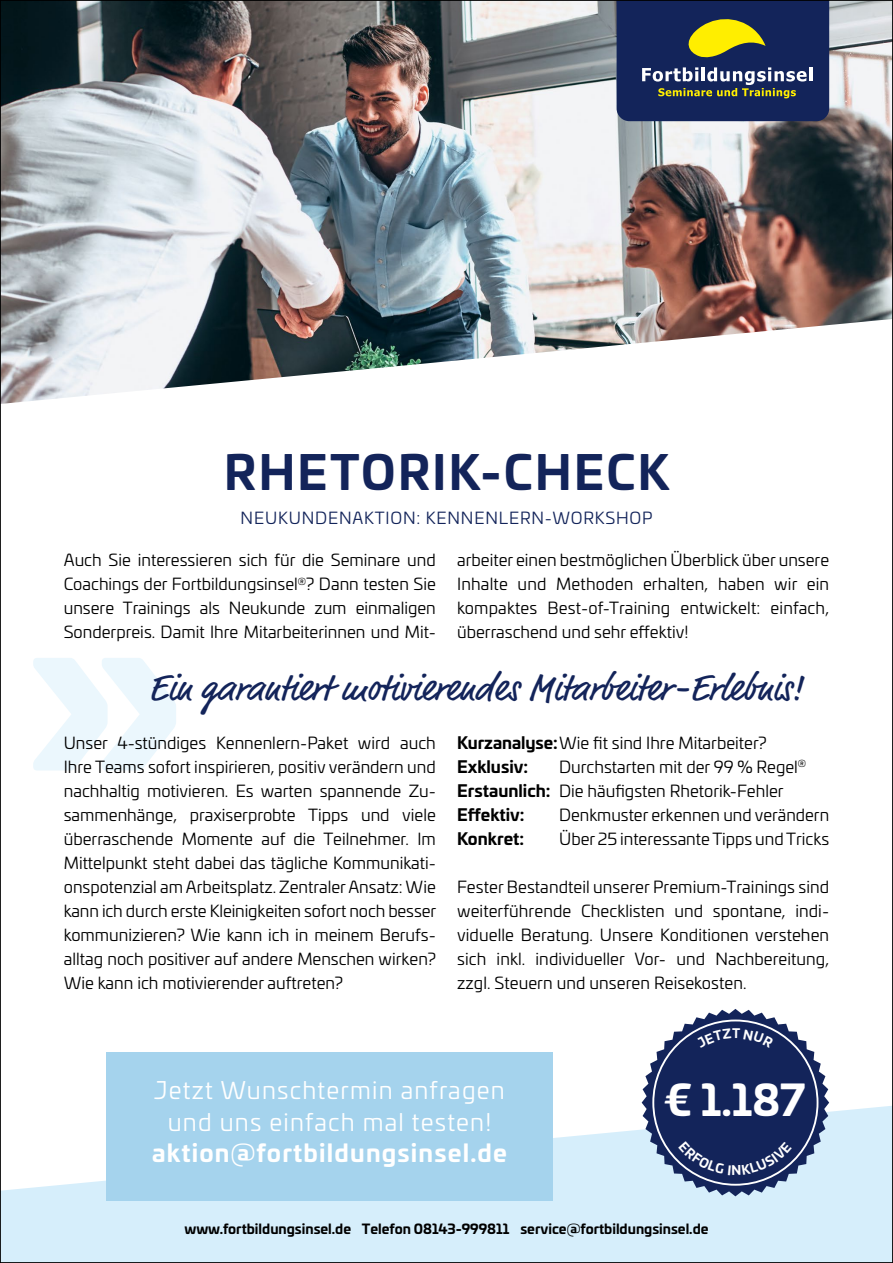
<style>
.page{position:relative;width:893px;height:1263px;background:#fff}
.page>*{position:absolute;margin:0;border:0;box-sizing:border-box;transform-origin:0 0}
.t1{font:700 277.5px "Univia Pro";color:#ebf7fd}
.t2{font:700 46.5px "Univia Pro";letter-spacing:.05em;color:#13245a}
.t3{font:700 42px "Univia Pro";color:#fff}
.t4{font:37.5px "Market Pro";color:#13245a}
.t5{font:24px/31.5px "Univia Pro";letter-spacing:.05em;color:#fff;text-align:center}
.t6{font:700 24px "Univia Pro";letter-spacing:.05em;color:#fff}
.t7{font:16.5px/24px "Univia Pro";color:#000;text-align:justify}
.t8{font:16.5px "Univia Pro";letter-spacing:.05em;color:#13245a}
.t9{font:700 16.5px "Univia Pro";color:#000}
.t10{font:700 13.5px "Univia Pro";color:#000}
.s1{font-weight:700}
</style>
<div class="page">
<svg style="left:2px;top:1106px;width:889px;height:155px;fill:#d6eefb"></svg>
<img style="left:2px;top:2px;width:889px;height:402px">
<div style="left:106px;top:1052px;width:447px;height:149px;background:#a5d3ed"></div>
<svg style="left:617px;top:2px;width:212px;height:119px"></svg>
<svg style="left:642px;top:1009px;width:187px;height:187px"></svg>
<h2 class="t2" style="left:224px;top:435px;width:447px">RHETORIK-CHECK</h2>
<p class="t8" style="left:241px;top:505px;width:414px">NEUKUNDENAKTION: KENNENLERN-WORKSHOP</p>
<p class="t7" style="left:64px;top:547px;width:374px">Auch Sie interessieren sich für die Seminare und Coachings der Fortbildungsinsel<sup>®</sup>? Dann testen Sie unsere Trainings als Neukunde zum einmaligen Sonderpreis. Damit Ihre Mitarbeiterinnen und Mit-</p>
<p class="t7" style="left:457px;top:547px;width:374px">arbeiter einen bestmöglichen Überblick über unsere Inhalte und Methoden erhalten, haben wir ein kompaktes Best-of-Training entwickelt: einfach, überraschend und sehr effektiv!</p>
<h1 class="t1" style="left:21px;top:495px;width:166px">»</h1>
<h3 class="t4" style="left:149px;top:662px;width:655px">Ein garantiert motivierendes Mitarbeiter-Erlebnis!</h3>
<p class="t7" style="left:64px;top:730px;width:374px">Unser 4-stündiges Kennenlern-Paket wird auch Ihre Teams sofort inspirieren, positiv verändern und nachhaltig motivieren. Es warten spannende Zu&shy;sammenhänge, praxiserprobte Tipps und viele überraschende Momente auf die Teilnehmer. Im Mittelpunkt steht dabei das tägliche Kommunikati&shy;onspotenzial am Arbeitsplatz. Zentraler Ansatz: Wie kann ich durch erste Kleinigkeiten sofort noch besser kommunizieren? Wie kann ich in meinem Berufs&shy;alltag noch positiver auf andere Menschen wirken?<br>Wie kann ich motivierender auftreten?</p>
<p class="t7" style="left:457px;top:730px;width:311px"><span class="s1">Kurzanalyse:</span>Wie fit sind Ihre Mitarbeiter?<br><span class="s1">Exklusiv:</span></p>
<p class="t7" style="left:457px;top:754px;width:351px;text-align:left;text-indent:102px">Durchstarten mit der 99 % Regel<sup>®<br></sup><span class="s1">Erstaunlich:</span> Die häufigsten Rhetorik-Fehler<br><span class="s1">Effektiv:</span></p>
<p class="t7" style="left:559px;top:802px;width:272px">Denkmuster erkennen und verändern</p>
<p class="t9" style="left:457px;top:825px;width:68px">Konkret:</p>
<p class="t7" style="left:559px;top:826px;width:272px">Über 25 interessante Tipps und Tricks</p>
<p class="t7" style="left:457px;top:874px;width:374px">Fester Bestandteil unserer Premium-Trainings sind weiterführende Checklisten und spontane, indi&shy;viduelle Beratung. Unsere Konditionen verstehen sich inkl. individueller Vor- und Nachbereitung, zzgl. Steuern und unseren Reisekosten.</p>
<h3 class="t5" style="left:154px;top:1074px;width:352px">Jetzt Wunschtermin anfragen und uns einfach mal testen!</h3>
<h3 class="t6" style="left:152px;top:1134px;width:356px">aktion@fortbildungsinsel.de</h3>
<h3 class="t3" style="left:664px;top:1066px;width:143px">€ 1.187</h3>
<p class="t10" style="left:184px;top:1218px;width:526px">www.fortbildungsinsel.de Telefon 08143-999811 service@fortbildungsinsel.de</p>
</div>
